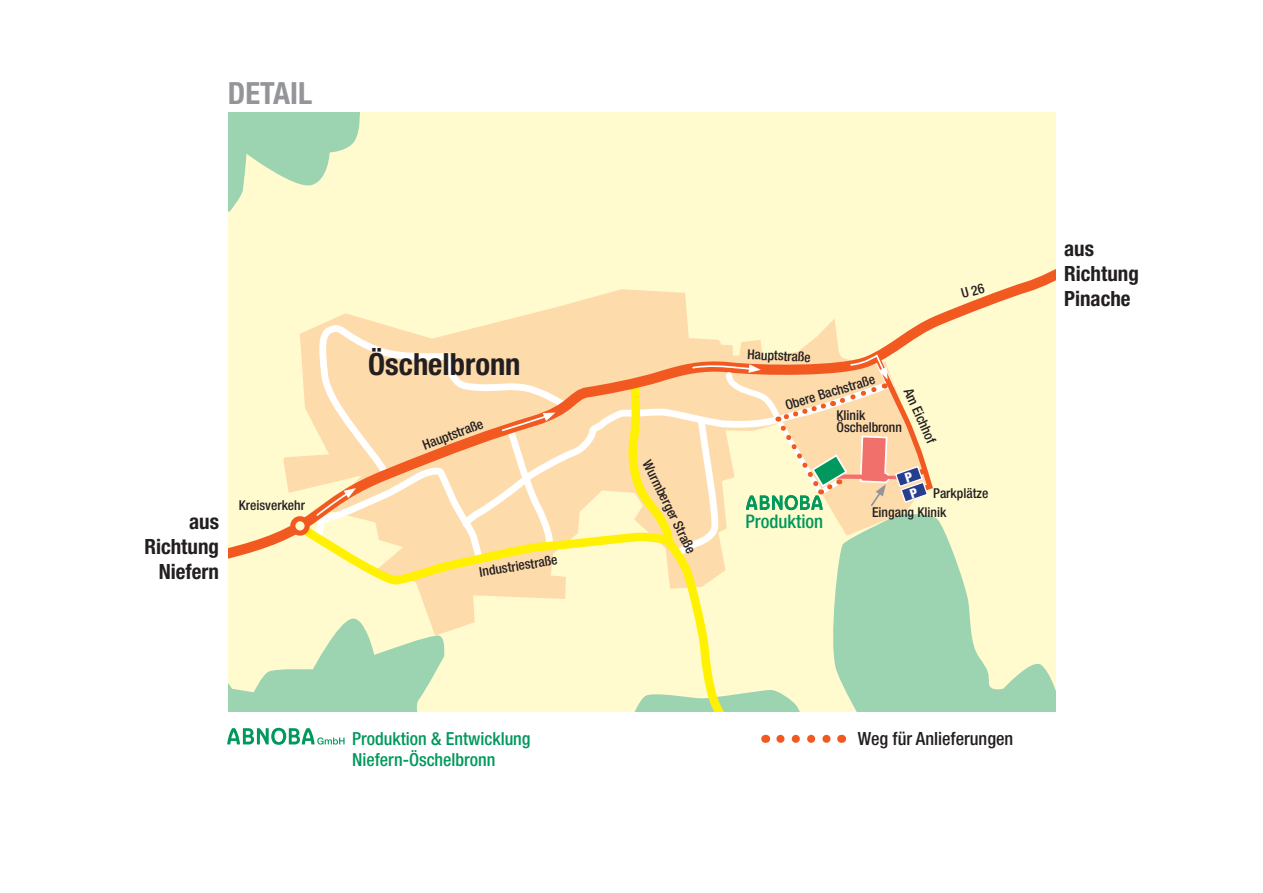
<style>
.page{position:relative;width:1263px;height:893px;background:#fff}
.page>*{position:absolute;margin:0;border:0;box-sizing:border-box;transform-origin:0 0}
.t1{font:700 condensed 30.6px "Helvetica Neue";color:#231f20}
.t2{font:700 condensed 30.6px "Helvetica Neue";color:#939598}
.t3{font:700 condensed 21px/25.2px "Helvetica Neue";color:#231f20;text-align:right}
.t4{font:500 condensed 18.75px "Helvetica Neue";color:#00985c}
.t5{font:500 condensed 18.15px "Helvetica Neue";color:#231f20}
.t6{font:500 condensed 18px/21.6px "Helvetica Neue";color:#00985c}
.t7{font:500 condensed 13.65px/11.9px "Helvetica Neue";color:#231f20}
</style>
<div class="page">
<div style="left:114px;top:109px;width:943px;height:737px;background:#fffbcf"></div>
<svg style="left:906px;top:579px;width:150px;height:133px;fill:#9cd3b1"></svg>
<svg style="left:227px;top:604px;width:679px;height:108px"></svg>
<svg style="left:227px;top:112px;width:133px;height:102px"></svg>
<svg style="left:283px;top:579px;width:645px;height:57px;fill:#9cd3b1"></svg>
<svg style="left:293px;top:579px;width:491px;height:133px"></svg>
<svg style="left:227px;top:262px;width:829px;height:317px"></svg>
<svg style="left:293px;top:519px;width:14px;height:14px"></svg>
<div style="left:290px;top:516px;width:20px;height:20px;border:5px solid #f15921;border-radius:50%"></div>
<svg style="left:310px;top:318px;width:260px;height:246px;background:#fddcac"></svg>
<div style="left:90px;top:712px;width:1024px;height:141px;background:#fff"></div>
<div style="left:85px;top:105px;width:142px;height:748px;background:#fff"></div>
<div style="left:186px;top:66px;width:942px;height:46px;background:#fff"></div>
<div style="left:1056px;top:99px;width:45px;height:712px;background:#fff"></div>
<svg style="left:780px;top:735px;width:51px;height:8px"></svg>
<svg style="left:227px;top:728px;width:118px;height:17px"></svg>
<svg style="left:961px;top:283px;width:24px;height:15px"></svg>
<svg style="left:622px;top:355px;width:313px;height:204px"></svg>
<h1 class="t2" style="left:228px;top:75px;width:86px">Detail</h1>
<h2 class="t3" style="left:144px;top:508px;width:76px">aus<br>Richtung<br>Niefern</h2>
<p class="t7" style="left:134px;top:547px;width:65px;rotate:-5deg">Hauptstraße</p>
<p class="t7" style="left:239px;top:499px;width:68px">Kreisverkehr</p>
<h1 class="t1" style="left:368px;top:346px;width:154px">Öschelbronn</h1>
<p class="t7" style="left:421px;top:440px;width:65px;rotate:-21deg">Hauptstraße</p>
<p class="t7" style="left:479px;top:566px;width:80px;rotate:-9deg">Industriestraße</p>
<h3 class="t6" style="left:352px;top:727px;width:180px">Produktion &amp; Entwicklung<br>Niefern-Öschelbronn</h3>
<p class="t7" style="left:652px;top:458px;width:104px;rotate:64deg">Wurmberger Straße</p>
<p class="t7" style="left:748px;top:348px;width:65px;rotate:3deg">Hauptstraße</p>
<p class="t7" style="left:784px;top:400px;width:95px;rotate:-17deg">Obere Bachstraße</p>
<p class="t7" style="left:913px;top:386px;width:61px;rotate:66deg">Am Eichhof</p>
<p class="t7" style="left:836px;top:409px;width:67px">Klinik<br>Öschelbronn</p>
<h3 class="t4" style="left:745px;top:510px;width:79px">Produktion</h3>
<p class="t7" style="left:933px;top:487px;width:57px">Parkplätze</p>
<p class="t7" style="left:872px;top:506px;width:76px">Eingang Klinik</p>
<h2 class="t3" style="left:1064px;top:235px;width:76px;text-align:left">aus<br>Richtung<br>Pinache</h2>
<h3 class="t5" style="left:858px;top:728px;width:157px">Weg für Anlieferungen</h3>
</div>
